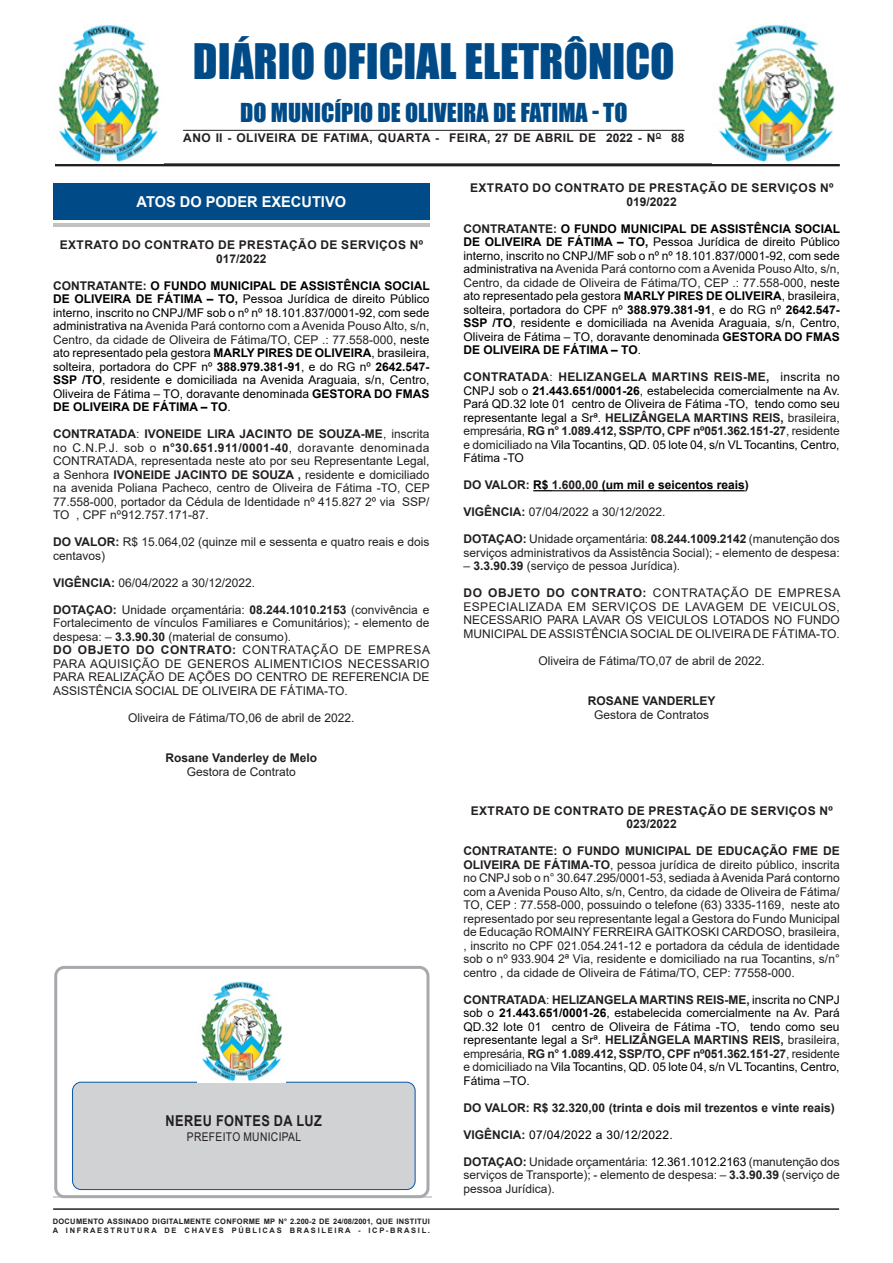
<style>
.page{position:relative;width:893px;height:1263px;background:#fff}
.page>*{position:absolute;margin:0;border:0;box-sizing:border-box;transform-origin:0 0}
.t1{font:45px "Impact";color:#004b87}
.t2{font:24px "Impact";color:#004b87}
.Chancela{font:700 15px "Arial";color:#fff}
.t3{font:700 15px "Arial";letter-spacing:.035em;color:#231f20;scale:.85 1}
.SEM_PARAGRO{font:12px/13.5px "Arial";color:#231f20;text-align:justify}
.SEM_PARAGRO-2{font:12px/13.5px "Arial";color:#000;text-align:justify}
.TITULOS{font:700 12px/13.5px "Arial";letter-spacing:.035em;color:#231f20;text-align:center}
.CIDADE{font:12px "Arial";color:#231f20}
.SEM_PARAGRO-3{font:700 12px "Arial";letter-spacing:.035em;color:#231f20}
.SEM_PARAGRO-4{font:700 12px "Arial";color:#231f20}
.SEM_PARAGRO-5{font:700 12px "Arial";color:#000}
.NOME{font:700 12px "Arial";color:#231f20}
.CARGO{font:12px "Arial";color:#231f20}
.SEM_PARAGRO-6{font:12px "Arial";letter-spacing:.025em;color:#000}
.SEM_PARAGRO-7{font:12px "Arial";letter-spacing:.035em;color:#231f20;scale:.85 1}
.t4{font:700 7.5px "Arial";letter-spacing:.04em;color:#231f20}
.t5{font:700 7.5px "Arial";letter-spacing:.225em;color:#231f20}
.s1{font-weight:700;color:#231f20}
.s2{font-weight:700}
.s3{color:#231f20}
.s4{color:#000}
</style>
<div class="page">
<hr style="left:53px;top:1208px;width:786px;height:2px;background:#231f20">
<hr style="left:55px;top:163px;width:785px;height:3px;background:#231f20">
<img style="left:58px;top:24px;width:102px;height:139px">
<hr style="left:183px;top:130px;width:502px;height:1px;background:#231f20">
<div style="left:53px;top:184px;width:376px;height:35px;background:#004b87"></div>
<hr style="left:53px;top:1197px;width:379px;height:1px;background:#d1d2d4">
<div style="left:54px;top:966px;width:375px;height:232px;border:3px solid #a8a9ad;border-radius:9px"></div>
<div style="left:73px;top:1082px;width:342px;height:107px;background:#d1d2d4;border-radius:9px"></div>
<div style="left:72px;top:1082px;width:343px;height:108px;border:1px solid #0057a8;border-radius:9px"></div>
<img style="left:201px;top:982px;width:82px;height:100px">
<img style="left:718px;top:24px;width:117px;height:139px">
<hr style="left:53px;top:223px;width:376px;height:4px;background:#c1c2c4">
<div style="left:53px;top:185px;width:376px;height:35px;background:#004b87"></div>
<svg style="left:533px;top:490px;width:19px;height:1px"></svg>
<hr style="left:552px;top:490px;width:47px;height:1px;background:#231f20">
<hr style="left:599px;top:490px;width:146px;height:1px;background:#000">
<p class="t1" style="left:193px;top:26px;width:483px">DIÁRIO OFICIAL ELETRÔNICO</p>
<p class="t2" style="left:240px;top:94px;width:389px">DO MUNICÍPIO DE OLIVEIRA DE FATIMA - TO</p>
<p class="SEM_PARAGRO-3" style="left:183px;top:129px;width:503px">ANO II - OLIVEIRA DE FATIMA, QUARTA - FEIRA, 27 DE ABRIL DE 2022 - N<sup>O</sup> 88</p>
<p class="Chancela" style="left:137px;top:191px;width:211px">ATOS DO PODER EXECUTIVO</p>
<p class="TITULOS" style="left:60px;top:238px;width:365px">EXTRATO DO CONTRATO DE PRESTAÇÃO DE SERVIÇOS Nº<br>017/2022</p>
<p class="SEM_PARAGRO-2" style="left:53px;top:279px;width:378px"><span class="s1">CONTRATANTE:</span> <span class="s2">O FUNDO MUNICIPAL DE ASSISTÊNCIA SOCIAL DE OLIVEIRA DE FÁTIMA – TO,</span> Pessoa Jurídica de direito Público interno, inscrito no CNPJ/MF sob o nº nº 18.101.837/0001-92, com sede administrativa na <span class="s3">Avenida Pará contorno com a Avenida Pouso Alto, s/n, Centro, da cidade de Oliveira de Fátima/TO, CEP .: 77.558-000</span>, neste ato representado pela gestora <span class="s2">MARLY PIRES DE OLIVEIRA</span>, brasileira, solteira, portadora do CPF nº <span class="s2">388.979.381-91</span>, e do RG nº <span class="s2">2642.547- SSP /TO</span>, residente e domiciliada na Avenida Araguaia, s/n, Centro, Oliveira de Fátima – TO, doravante denominada <span class="s2">GESTORA DO FMAS DE OLIVEIRA DE FÁTIMA – TO</span>.</p>
<p class="SEM_PARAGRO" style="left:53px;top:427px;width:378px"><span class="s2">CONTRATADA</span>: <span class="s2">IVONEIDE LIRA JACINTO DE SOUZA-ME</span>, inscrita no C.N.P.J. sob o <span class="s2">n°30.651.911/0001-40</span>, doravante denominada CONTRATADA, representada neste ato por seu Representante Legal, a Senhora <span class="s2">IVONEIDE JACINTO DE SOUZA ,</span> residente e domiciliado na avenida Poliana Pacheco, centro de Oliveira de Fátima -TO, CEP 77.558-000, portador da Cédula de Identidade nº 415.827 2º via SSP/ TO , CPF nº912.757.171-87.</p>
<p class="SEM_PARAGRO" style="left:53px;top:535px;width:378px"><span class="s2">DO VALOR:</span> R$ 15.064,02 (quinze mil e sessenta e quatro reais e dois centavos)</p>
<p class="SEM_PARAGRO" style="left:53px;top:576px;width:204px"><span class="s2">VIGÊNCIA:</span> 06/04/2022 a 30/12/2022.</p>
<p class="SEM_PARAGRO" style="left:53px;top:603px;width:378px"><span class="s2">DOTAÇAO:</span> Unidade orçamentária: <span class="s2">08.244.1010.2153</span> (convivência e Fortalecimento de vínculos Familiares e Comunitários); - elemento de despesa: – <span class="s2">3.3.90.30</span> (material de consumo).</p>
<p class="SEM_PARAGRO" style="left:53px;top:643px;width:378px"><span class="s2">DO OBJETO DO CONTRATO:</span> CONTRATAÇÃO DE EMPRESA PARA AQUISIÇÃO DE GENEROS ALIMENTICIOS NECESSARIO PARA REALIZAÇÃO DE AÇÕES DO CENTRO DE REFERENCIA DE ASSISTÊNCIA SOCIAL DE OLIVEIRA DE FÁTIMA-TO.</p>
<p class="CIDADE" style="left:128px;top:709px;width:228px">Oliveira de Fátima/TO,06 de abril de 2022.</p>
<p class="NOME" style="left:166px;top:750px;width:153px">Rosane Vanderley de Melo</p>
<p class="CARGO" style="left:187px;top:763px;width:110px">Gestora de Contrato</p>
<p class="t3" style="left:166px;top:1110px;width:185px">NEREU FONTES DA LUZ</p>
<p class="SEM_PARAGRO-7" style="left:187px;top:1128px;width:136px">PREFEITO MUNICIPAL</p>
<p class="t4" style="left:53px;top:1216px;width:379px">DOCUMENTO ASSINADO DIGITALMENTE CONFORME MP N° 2.200-2 DE 24/08/2001, QUE INSTITUI</p>
<p class="t5" style="left:53px;top:1225px;width:379px">A INFRAESTRUTURA DE CHAVES PÚBLICAS BRASILEIRA - ICP-BRASIL.</p>
<p class="TITULOS" style="left:470px;top:182px;width:365px">EXTRATO DO CONTRATO DE PRESTAÇÃO DE SERVIÇOS Nº<br>019/2022</p>
<p class="SEM_PARAGRO-2" style="left:463px;top:222px;width:378px"><span class="s1">CONTRATANTE:</span> <span class="s2">O FUNDO MUNICIPAL DE ASSISTÊNCIA SOCIAL DE OLIVEIRA DE FÁTIMA – TO,</span> Pessoa Jurídica de direito Público interno, inscrito no CNPJ/MF sob o nº nº 18.101.837/0001-92, com sede administrativa na <span class="s3">Avenida Pará contorno com a Avenida Pouso Alto, s/n, Centro, da cidade de Oliveira de Fátima/TO, CEP .: 77.558-000</span>, neste ato representado pela gestora <span class="s2">MARLY PIRES DE OLIVEIRA</span>, brasileira, solteira, portadora do CPF nº <span class="s2">388.979.381-91</span>, e do RG nº <span class="s2">2642.547- SSP /TO</span>, residente e domiciliada na Avenida Araguaia, s/n, Centro, Oliveira de Fátima – TO, doravante denominada <span class="s2">GESTORA DO FMAS DE OLIVEIRA DE FÁTIMA – TO</span>.</p>
<p class="SEM_PARAGRO-2" style="left:463px;top:370px;width:378px"><span class="s1">CONTRATADA</span><span class="s3">:</span> <span class="s1">HELIZANGELA MARTINS REIS-ME,</span> inscrita no CNPJ sob o <span class="s2">21.443.651/0001-26</span>, estabelecida comercialmente na Av.<br>Pará QD.32 lote 01 centro de Oliveira de Fátima -TO, tendo como seu representante legal a Srª. <span class="s1">HELIZÂNGELA MARTINS REIS,</span> <span class="s3">brasileira, empresária,</span> <span class="s1">RG n° 1.089.412, SSP/TO, CPF nº051.362.151-27</span><span class="s3">, residente e domiciliado na</span> Vila Tocantins, QD. 05 lote 04, s/n VL Tocantins, Centro, Fátima -TO</p>
<p class="SEM_PARAGRO-5" style="left:463px;top:477px;width:287px"><span class="s3">DO VALOR:</span> R$ <span class="s3">1.600,00</span> (um mil e seicentos reais)</p>
<p class="SEM_PARAGRO" style="left:463px;top:505px;width:204px"><span class="s2">VIGÊNCIA:</span> 07/04/2022 a 30/12/2022.</p>
<p class="SEM_PARAGRO" style="left:463px;top:532px;width:378px"><span class="s2">DOTAÇAO:</span> Unidade orçamentária: <span class="s2">08.244.1009.2142</span> (manutenção dos serviços administrativos da Assistência Social); - elemento de despesa:</p>
<p class="SEM_PARAGRO" style="left:463px;top:559px;width:218px">– <span class="s2">3.3.90.39</span> (serviço de pessoa Jurídica).</p>
<p class="SEM_PARAGRO" style="left:463px;top:586px;width:378px"><span class="s2">DO OBJETO DO CONTRATO:</span> CONTRATAÇÃO DE EMPRESA ESPECIALIZADA EM SERVIÇOS DE LAVAGEM DE VEICULOS, NECESSARIO PARA LAVAR OS VEICULOS LOTADOS NO FUNDO MUNICIPAL DE ASSISTÊNCIA SOCIAL DE OLIVEIRA DE FÁTIMA-TO.</p>
<p class="CIDADE" style="left:538px;top:652px;width:228px">Oliveira de Fátima/TO,07 de abril de 2022.</p>
<p class="NOME" style="left:588px;top:693px;width:129px">ROSANE VANDERLEY</p>
<p class="CARGO" style="left:594px;top:706px;width:116px">Gestora de Contratos</p>
<p class="TITULOS" style="left:471px;top:804px;width:363px">EXTRATO DE CONTRATO DE PRESTAÇÃO DE SERVIÇOS Nº<br>023/2022</p>
<p class="SEM_PARAGRO" style="left:463px;top:844px;width:378px"><span class="s2">CONTRATANTE: O FUNDO MUNICIPAL DE EDUCAÇÃO FME DE OLIVEIRA DE FÁTIMA-TO</span>, pessoa jurídica de direito público, inscrita no CNPJ sob o n° 30.647.295/0001-53, sediada à Avenida Pará contorno com a Avenida Pouso Alto, s/n, Centro, da cidade de Oliveira de Fátima/ TO, CEP : 77.558-000, possuindo o telefone (63) 3335-1169, neste ato representado por seu representante legal a Gestora do Fundo Municipal de Educação ROMAINY FERREIRA GAITKOSKI CARDOSO, brasileira, , inscrito no CPF 021.054.241-12 e portadora da cédula de identidade sob o nº 933.904 2ª Via, residente e domiciliado na rua Tocantins, s/n° centro , da cidade de Oliveira de Fátima/TO, CEP: 77558-000.</p>
<p class="SEM_PARAGRO-2" style="left:463px;top:993px;width:378px"><span class="s1">CONTRATADA</span><span class="s3">:</span> <span class="s1">HELIZANGELA MARTINS REIS-ME,</span> inscrita no CNPJ sob o <span class="s2">21.443.651/0001-26</span>, estabelecida comercialmente na Av. Pará QD.32 lote 01 centro de Oliveira de Fátima -TO, tendo como seu representante legal a Srª. <span class="s1">HELIZÂNGELA MARTINS REIS,</span> <span class="s3">brasileira, empresária,</span> <span class="s1">RG n° 1.089.412, SSP/TO, CPF nº051.362.151-27</span><span class="s3">, residente e domiciliado na</span> Vila Tocantins, QD. 05 lote 04, s/n VL Tocantins, Centro, Fátima –TO.</p>
<p class="SEM_PARAGRO-4" style="left:463px;top:1099px;width:373px">DO VALOR: R$ 32.320,00 (trinta e dois mil trezentos e vinte reais)</p>
<p class="SEM_PARAGRO-6" style="left:463px;top:1126px;width:211px"><span class="s1">VIGÊNCIA:</span> 07/04/2022 a 30/12/2022.</p>
<p class="SEM_PARAGRO" style="left:463px;top:1155px;width:378px"><span class="s2">DOTAÇAO:</span> Unidade orçamentária: <span class="s4">12.361.1012.2163</span> (manutenção dos serviços de Transporte); - elemento de despesa: – <span class="s2">3.3.90.39</span> (serviço de pessoa Jurídica).</p>
</div>
